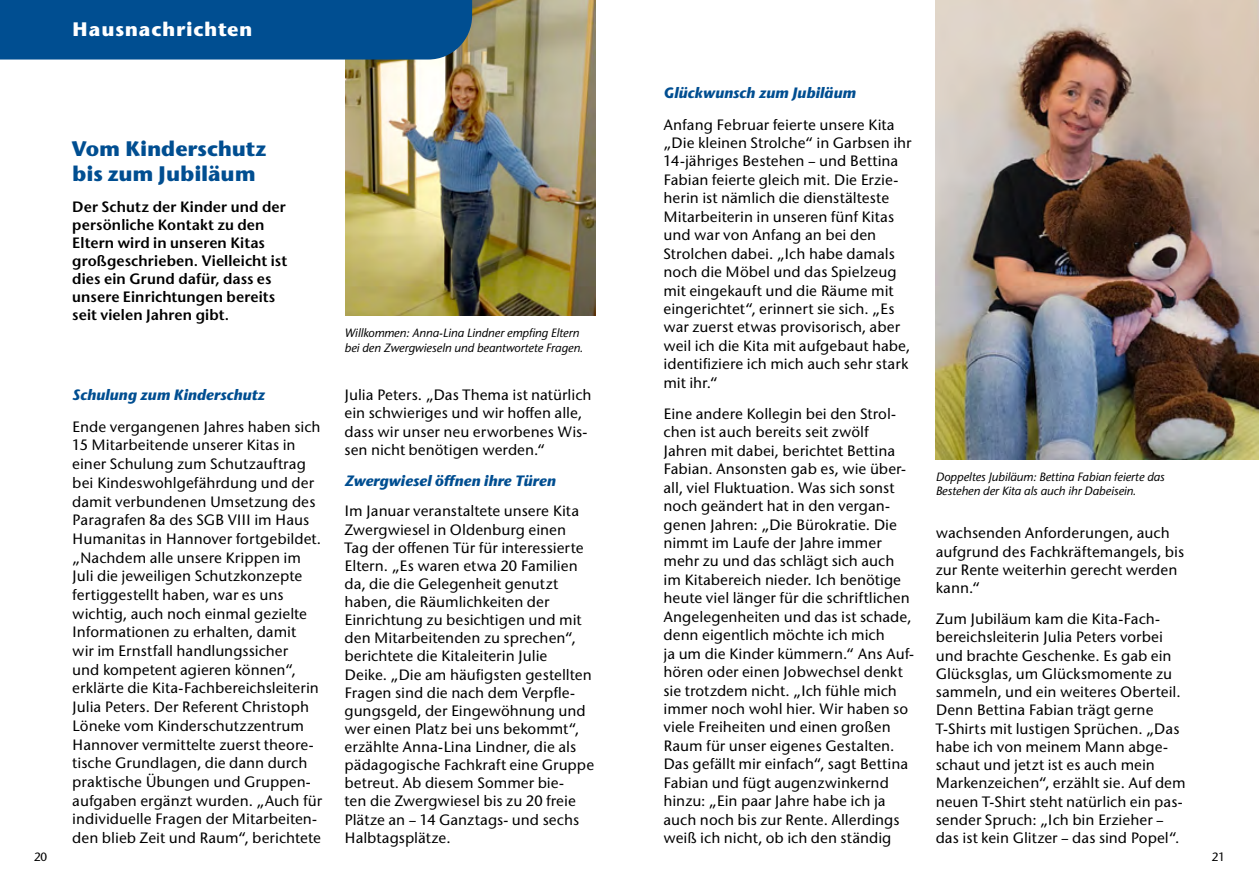
<style>
.page{position:relative;width:1259px;height:893px;background:#fff}
.page>*{position:absolute;margin:0;border:0;box-sizing:border-box;transform-origin:0 0}
.LT_HL_14_pt_blau{font:700 21px/25.2px "Stone Sans ITC";letter-spacing:-.005em;color:#004e91}
.Kopfbalken_alle_Seiten_rechts{font:700 19.5px "Stone Sans ITC";letter-spacing:.04em;color:#fff}
.Lauftext{font:500 15px/18.5px "Stone Sans ITC";color:#000}
.LT_Vorspann{font:600 15px/18px "Stone Sans ITC";letter-spacing:.01em;color:#000}
.LT_HL_10_pt_blau_fett_kursiv{font:italic 700 15px "Stone Sans ITC";letter-spacing:.01em;color:#004e91}
.Bildunterschrift{font:italic 500 12px/14.4px "Stone Sans ITC";color:#000}
.t1{font:500 12px "Stone Sans ITC";color:#000}
</style>
<div class="page">
<img style="left:345px;top:0;width:250px;height:316px">
<div style="left:0;top:0;width:472px;height:60px;background:#004e91"></div>
<img style="left:935px;top:0;width:324px;height:459px">
<p class="Kopfbalken_alle_Seiten_rechts" style="left:72px;top:16px;width:182px">Hausnachrichten</p>
<p class="LT_HL_14_pt_blau" style="left:72px;top:136px;width:195px">Vom Kinderschutz bis zum Jubiläum</p>
<p class="LT_Vorspann" style="left:72px;top:198px;width:217px">Der Schutz der Kinder und der persönliche Kontakt zu den<br>Eltern wird in unseren Kitas großgeschrieben. Vielleicht ist dies ein Grund dafür, dass es unsere Einrichtungen bereits seit vielen Jahren gibt.</p>
<p class="LT_HL_10_pt_blau_fett_kursiv" style="left:72px;top:385px;width:194px">Schulung zum Kinderschutz</p>
<p class="Lauftext" style="left:72px;top:417px;width:251px">Ende vergangenen Jahres haben sich 15 Mitarbeitende unserer Kitas in einer Schulung zum Schutzauftrag bei Kindeswohlgefährdung und der damit verbundenen Umsetzung des Paragrafen 8a des SGB VIII im Haus Humanitas in Hannover fortgebildet. „Nachdem alle unsere Krippen im Juli die jeweiligen Schutzkonzepte fertiggestellt haben, war es uns wichtig, auch noch einmal gezielte Informationen zu erhalten, damit<br>wir im Ernstfall handlungssicher<br>und kompetent agieren können“, erklärte die Kita-Fachbereichsleiterin Julia Peters. Der Referent Christoph Löneke vom Kinderschutzzentrum Hannover vermittelte zuerst theore&shy;tische Grundlagen, die dann durch praktische Übungen und Gruppen&shy;aufgaben ergänzt wurden. „Auch für individuelle Fragen der Mitarbeiten&shy;den blieb Zeit und Raum“, berichtete</p>
<p class="Bildunterschrift" style="left:344px;top:326px;width:240px">Willkommen: Anna-Lina Lindner empfing Eltern bei den Zwergwieseln und beantwortete Fragen.</p>
<p class="Lauftext" style="left:344px;top:386px;width:248px">Julia Peters. „Das Thema ist natürlich ein schwieriges und wir hoffen alle, dass wir unser neu erworbenes Wis&shy;sen nicht benötigen werden.“</p>
<p class="LT_HL_10_pt_blau_fett_kursiv" style="left:344px;top:470px;width:213px">Zwergwiesel öffnen ihre Türen</p>
<p class="Lauftext" style="left:344px;top:502px;width:251px">Im Januar veranstaltete unsere Kita Zwergwiesel in Oldenburg einen<br>Tag der offenen Tür für interessierte Eltern. „Es waren etwa 20 Familien da, die die Gelegenheit genutzt haben, die Räumlichkeiten der Einrichtung zu besichtigen und mit den Mitarbeitenden zu sprechen“, berichtete die Kitaleiterin Julie<br>Deike. „Die am häufigsten gestellten Fragen sind die nach dem Verpfle&shy;gungsgeld, der Eingewöhnung und wer einen Platz bei uns bekommt“, erzählte Anna-Lina Lindner, die als pädagogische Fachkraft eine Gruppe betreut. Ab diesem Sommer bie-<br>ten die Zwergwiesel bis zu 20 freie Plätze an – 14 Ganztags- und sechs Halbtagsplätze.</p>
<p class="LT_HL_10_pt_blau_fett_kursiv" style="left:663px;top:83px;width:194px">Glückwunsch zum Jubiläum</p>
<p class="Lauftext" style="left:663px;top:115px;width:250px">Anfang Februar feierte unsere Kita „Die kleinen Strolche“ in Garbsen ihr 14-jähriges Bestehen – und Bettina Fabian feierte gleich mit. Die Erzie&shy;herin ist nämlich die dienstälteste Mitarbeiterin in unseren fünf Kitas und war von Anfang an bei den Strolchen dabei. „Ich habe damals noch die Möbel und das Spielzeug mit eingekauft und die Räume mit eingerichtet“, erinnert sie sich. „Es war zuerst etwas provisorisch, aber weil ich die Kita mit aufgebaut habe, identifiziere ich mich auch sehr stark mit ihr.“</p>
<p class="Lauftext" style="left:663px;top:405px;width:252px">Eine andere Kollegin bei den Strol&shy;chen ist auch bereits seit zwölf Jahren mit dabei, berichtet Bettina Fabian. Ansonsten gab es, wie über&shy;all, viel Fluktuation. Was sich sonst noch geändert hat in den vergan&shy;genen Jahren: „Die Bürokratie. Die nimmt im Laufe der Jahre immer mehr zu und das schlägt sich auch im Kitabereich nieder. Ich benötige heute viel länger für die schriftlichen Angelegenheiten und das ist schade, denn eigentlich möchte ich mich<br>ja um die Kinder kümmern.“ Ans Auf&shy;hören oder einen Jobwechsel denkt sie trotzdem nicht. „Ich fühle mich immer noch wohl hier. Wir haben so viele Freiheiten und einen großen Raum für unser eigenes Gestalten.<br>Das gefällt mir einfach“, sagt Bettina Fabian und fügt augenzwinkernd hinzu: „Ein paar Jahre habe ich ja auch noch bis zur Rente. Allerdings weiß ich nicht, ob ich den ständig</p>
<p class="Bildunterschrift" style="left:935px;top:470px;width:230px">Doppeltes Jubiläum: Bettina Fabian feierte das<br>Bestehen der Kita als auch ihr Dabeisein.</p>
<p class="Lauftext" style="left:935px;top:524px;width:250px">wachsenden Anforderungen, auch aufgrund des Fachkräftemangels, bis zur Rente weiterhin gerecht werden kann.“</p>
<p class="Lauftext" style="left:935px;top:610px;width:251px">Zum Jubiläum kam die Kita-Fach&shy;bereichsleiterin Julia Peters vorbei und brachte Geschenke. Es gab ein Glücksglas, um Glücksmomente zu sammeln, und ein weiteres Oberteil.<br>Denn Bettina Fabian trägt gerne T-Shirts mit lustigen Sprüchen. „Das habe ich von meinem Mann abge&shy;schaut und jetzt ist es auch mein Markenzeichen“, erzählt sie. Auf dem neuen T-Shirt steht natürlich ein pas&shy;sender Spruch: „Ich bin Erzieher – das ist kein Glitzer – das sind Popel“.</p>
<p class="t1" style="left:34px;top:849px;width:15px">20</p>
<p class="t1" style="left:1211px;top:849px;width:15px">21</p>
</div>
